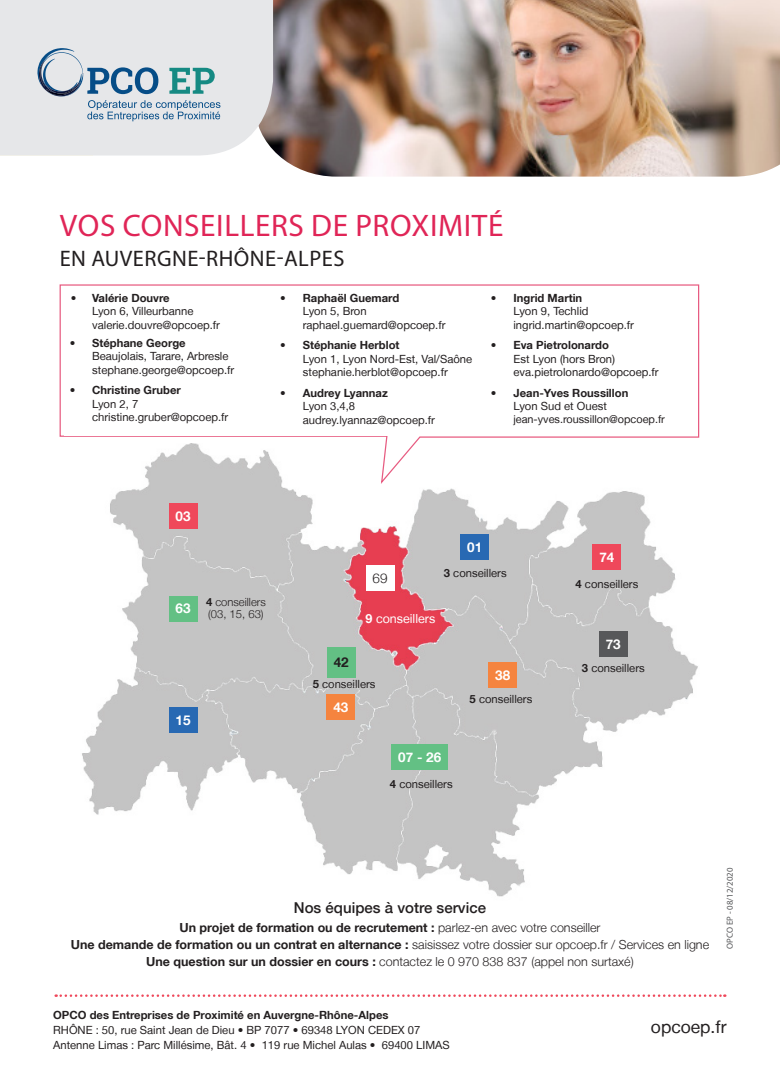
<style>
.page{position:relative;width:780px;height:1088px;background:#fff}
.page>*{position:absolute;margin:0;border:0;box-sizing:border-box;transform-origin:0 0}
.t1{font:31.25px "Myriad Pro";letter-spacing:.02em;color:#e02557}
.t2{font:22.5px "Myriad Pro";letter-spacing:.02em;color:#231f20}
.t3{font:17.5px "Helvetica Neue LT";color:#231f20}
.t4{font:500 15px "Helvetica Neue LT";color:#231f20}
.t5{font:700 13.5px "Helvetica Neue LT";color:#fff}
.t6{font:300 13.5px "Helvetica Neue LT";color:#231f20}
.t7{font:700 13.5px "Helvetica Neue LT";color:#231f20}
.t8{font:300 12.5px "Helvetica Neue LT";color:#231f20}
.t9{font:700 12.5px "Helvetica Neue LT";color:#231f20}
.t10{font:12.5px "Helvetica Neue LT";color:#fff}
.t11{font:11.25px/13.5px "Helvetica Neue LT";color:#231f20}
.t12{font:700 11.25px/13.5px "Helvetica Neue LT";color:#231f20;text-align:center}
.t13{font:300 11.25px/12.5px "Helvetica Neue LT";color:#231f20}
.t14{font:10.88px "Helvetica Neue LT";color:#231f20}
.t15{font:8.75px "Myriad Pro";color:#57585a}
.s1{font-weight:700}
.s2{font-weight:400}
.s3{font-weight:300}
</style>
<div class="page">
<img style="left:82px;top:484px;width:616px;height:413px">
<div style="left:460px;top:534px;width:28px;height:26px;background:#2869b3"></div>
<div style="left:488px;top:662px;width:28px;height:26px;background:#f5843f"></div>
<div style="left:392px;top:744px;width:56px;height:26px;background:#63c084"></div>
<div style="left:599px;top:631px;width:28px;height:25px;background:#57585a"></div>
<div style="left:593px;top:544px;width:28px;height:26px;background:#ef485b"></div>
<div style="left:366px;top:565px;width:28px;height:26px;background:#fff"></div>
<svg style="left:166px;top:773px;width:7px;height:4px"></svg>
<img style="left:273px;top:0;width:507px;height:177px">
<div style="left:0;top:0;width:273px;height:156px;background:#e6e7e9"></div>
<svg style="left:37px;top:48px;width:183px;height:73px;background:#bacad4"></svg>
<svg style="left:56px;top:994px;width:669px;height:3px"></svg>
<svg style="left:59px;top:284px;width:640px;height:200px"></svg>
<div style="left:64px;top:293px;width:631px;height:143px;background:#fff"></div>
<div style="left:169px;top:504px;width:28px;height:25px;background:#ef485b"></div>
<div style="left:169px;top:596px;width:28px;height:25px;background:#63c084"></div>
<div style="left:169px;top:707px;width:28px;height:26px;background:#2869b3"></div>
<div style="left:327px;top:647px;width:28px;height:30px;background:#63c084"></div>
<div style="left:327px;top:694px;width:28px;height:26px;background:#f5843f"></div>
<p class="t1" style="left:60px;top:206px;width:445px">VOS CONSEILLERS DE PROXIMITÉ</p>
<p class="t2" style="left:60px;top:244px;width:286px">EN AUVERGNE-RHÔNE-ALPES</p>
<p class="t11" style="left:92px;top:291px;width:129px;text-indent:-21px"><span class="s1">• Valérie Douvre<br></span>Lyon 6, Villeurbanne valerie.douvre@opcoep.fr</p>
<p class="t11" style="left:92px;top:336px;width:144px;text-indent:-22px"><span class="s1">• Stéphane George<br></span>Beaujolais, Tarare, Arbresle stephane.george@opcoep.fr</p>
<p class="t11" style="left:92px;top:383px;width:138px;text-indent:-22px"><span class="s1">• Christine Gruber<br></span>Lyon 2, 7 christine.gruber@opcoep.fr</p>
<p class="t11" style="left:303px;top:291px;width:144px;text-indent:-22px"><span class="s1">• Raphaël Guemard<br></span>Lyon 5, Bron raphael.guemard@opcoep.fr</p>
<p class="t11" style="left:303px;top:338px;width:171px;text-indent:-22px"><span class="s1">• Stéphanie Herblot<br></span>Lyon 1, Lyon Nord-Est, Val/Saône stephanie.herblot@opcoep.fr</p>
<p class="t11" style="left:303px;top:386px;width:134px;text-indent:-22px"><span class="s1">• Audrey Lyannaz<br></span>Lyon 3,4,8 audrey.lyannaz@opcoep.fr</p>
<p class="t11" style="left:513px;top:291px;width:122px;text-indent:-22px"><span class="s1">• Ingrid Martin<br></span>Lyon 9, Techlid ingrid.martin@opcoep.fr</p>
<p class="t11" style="left:513px;top:338px;width:147px;text-indent:-22px"><span class="s1">• Eva Pietrolonardo<br></span>Est Lyon (hors Bron) eva.pietrolonardo@opcoep.fr</p>
<p class="t12" style="left:491px;top:386px;width:139px">• Jean-Yves Roussillon<br><span class="s2">Lyon Sud et Ouest</span></p>
<p class="t14" style="left:513px;top:413px;width:153px">jean-yves.roussillon@opcoep.fr</p>
<p class="t5" style="left:176px;top:508px;width:16px">03</p>
<p class="t5" style="left:176px;top:600px;width:16px">63</p>
<p class="t13" style="left:206px;top:595px;width:61px"><span class="s1">4</span> conseillers (03, 15, 63)</p>
<p class="t5" style="left:176px;top:711px;width:16px">15</p>
<p class="t6" style="left:372px;top:570px;width:16px">69</p>
<p class="t5" style="left:467px;top:538px;width:16px">01</p>
<p class="t11" style="left:444px;top:566px;width:64px"><span class="s1">3</span> conseillers</p>
<p class="t10" style="left:365px;top:611px;width:71px"><span class="s1">9</span> conseillers</p>
<p class="t7" style="left:334px;top:654px;width:16px">42</p>
<p class="t5" style="left:333px;top:698px;width:16px">43</p>
<p class="t11" style="left:313px;top:677px;width:64px"><span class="s1">5</span> conseillers</p>
<p class="t5" style="left:495px;top:667px;width:16px">38</p>
<p class="t11" style="left:469px;top:692px;width:64px"><span class="s1">5</span> conseillers</p>
<p class="t5" style="left:398px;top:749px;width:44px">07 - 26</p>
<p class="t11" style="left:390px;top:777px;width:64px"><span class="s1">4</span> conseillers</p>
<p class="t5" style="left:599px;top:548px;width:16px">74</p>
<p class="t11" style="left:575px;top:577px;width:64px"><span class="s1">4</span> conseillers</p>
<p class="t5" style="left:605px;top:635px;width:16px">73</p>
<p class="t11" style="left:582px;top:661px;width:64px"><span class="s1">3</span> conseillers</p>
<p class="t4" style="left:294px;top:899px;width:194px">Nos équipes à votre service</p>
<p class="t9" style="left:179px;top:920px;width:422px">Un projet de formation ou de recrutement : <span class="s3">parlez-en avec votre conseiller</span></p>
<p class="t8" style="left:71px;top:936px;width:640px"><span class="s1">Une demande de formation ou un contrat en alternance :</span> saisissez votre dossier sur opcoep.fr / Services en ligne</p>
<p class="t8" style="left:146px;top:954px;width:489px"><span class="s1">Une question sur un dossier en cours :</span> contactez le 0 970 838 837 (appel non surtaxé)</p>
<p class="t15" style="left:724px;top:948px;width:82px;rotate:-90deg">OPCO EP - 08/12/2020</p>
<p class="t12" style="left:53px;top:1008px;width:337px">OPCO des Entreprises de Proximité en Auvergne-Rhône-Alpes</p>
<p class="t11" style="left:53px;top:1023px;width:369px">RHÔNE : 50, rue Saint Jean de Dieu • BP 7077 • 69348 LYON CEDEX 07</p>
<p class="t11" style="left:53px;top:1038px;width:398px">Antenne Limas : Parc Millésime, Bât. 4 • 119 rue Michel Aulas • 69400 LIMAS</p>
<p class="t3" style="left:651px;top:1016px;width:77px">opcoep.fr</p>
</div>
